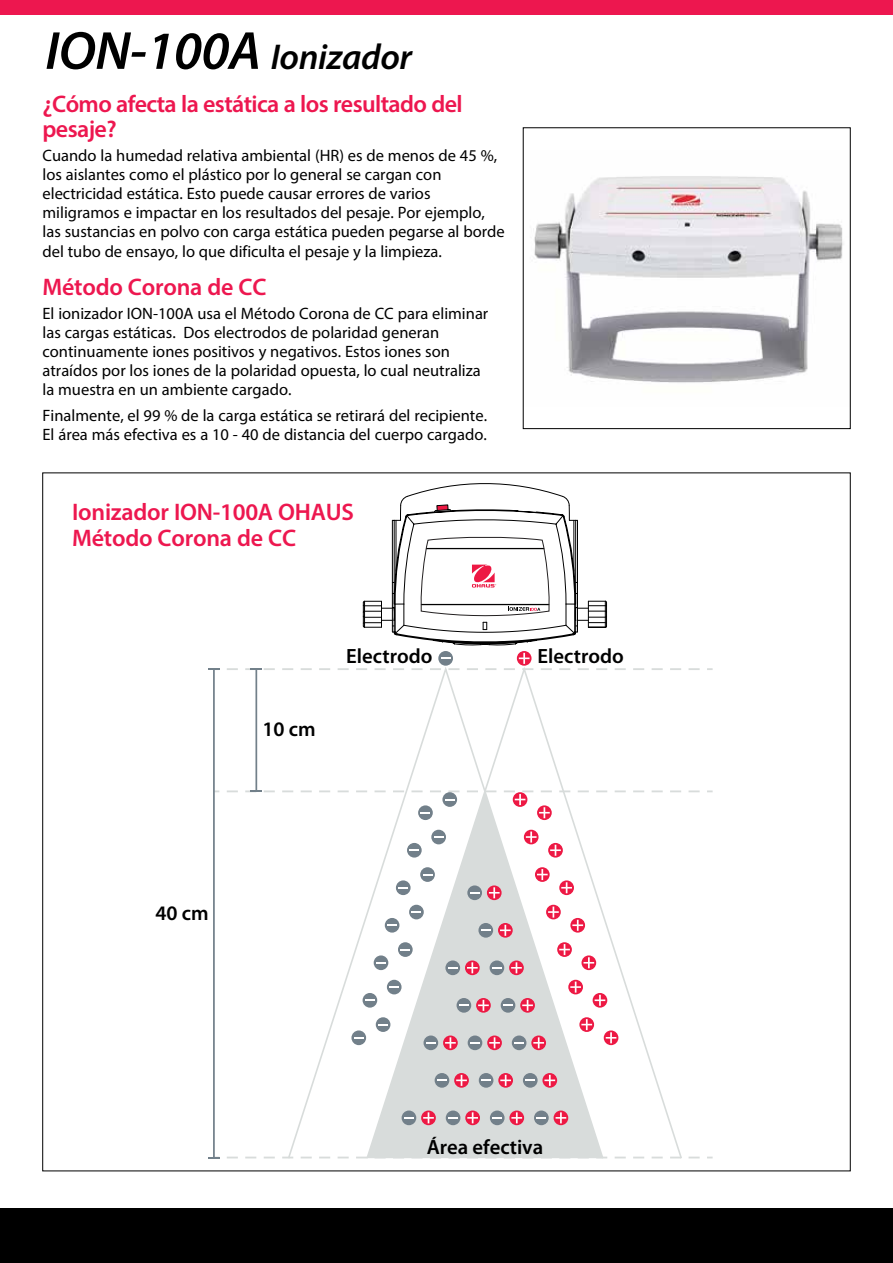
<style>
.page{position:relative;width:893px;height:1263px;background:#fff}
.page>*{position:absolute;margin:0;border:0;box-sizing:border-box;transform-origin:0 0}
.t1{font:italic 600 36px "Myriad Pro";letter-spacing:-.01em;color:#000}
.t2{font:600 24px/25.8px "Myriad Pro";letter-spacing:-.01em;color:#ed174f}
.t3{font:600 20.7px "Myriad Pro";color:#000}
.t4{font:16.5px/19.2px "Myriad Pro";color:#000}
.s1{font-size:54px}
</style>
<div class="page">
<div style="left:0;top:0;width:893px;height:15px;background:#ed174f"></div>
<div style="left:0;top:1208px;width:893px;height:55px;background:#000"></div>
<svg style="left:287px;top:670px;width:395px;height:489px"></svg>
<svg style="left:227px;top:1156px;width:486px;height:2px"></svg>
<hr style="left:213px;top:669px;width:2px;height:489px;background:#72808a">
<svg style="left:208px;top:1156px;width:12px;height:3px"></svg>
<svg style="left:208px;top:668px;width:12px;height:2px"></svg>
<hr style="left:255px;top:669px;width:2px;height:122px;background:#72808a">
<svg style="left:517px;top:651px;width:14px;height:15px"></svg>
<svg style="left:438px;top:651px;width:15px;height:15px"></svg>
<svg style="left:227px;top:653px;width:486px;height:17px"></svg>
<svg style="left:524px;top:830px;width:14px;height:14px"></svg>
<svg style="left:526px;top:831px;width:10px;height:11px"></svg>
<svg style="left:535px;top:867px;width:15px;height:15px"></svg>
<svg style="left:537px;top:869px;width:11px;height:11px"></svg>
<svg style="left:546px;top:905px;width:15px;height:14px"></svg>
<svg style="left:548px;top:906px;width:11px;height:11px"></svg>
<svg style="left:557px;top:942px;width:15px;height:15px"></svg>
<svg style="left:559px;top:944px;width:11px;height:11px"></svg>
<svg style="left:568px;top:980px;width:15px;height:14px"></svg>
<svg style="left:570px;top:981px;width:11px;height:11px"></svg>
<svg style="left:579px;top:1017px;width:15px;height:15px"></svg>
<svg style="left:581px;top:1019px;width:11px;height:11px"></svg>
<svg style="left:537px;top:805px;width:15px;height:15px"></svg>
<svg style="left:548px;top:843px;width:15px;height:14px"></svg>
<svg style="left:550px;top:845px;width:11px;height:11px"></svg>
<svg style="left:559px;top:880px;width:15px;height:15px"></svg>
<svg style="left:561px;top:882px;width:11px;height:11px"></svg>
<svg style="left:570px;top:918px;width:15px;height:14px"></svg>
<svg style="left:572px;top:920px;width:11px;height:11px"></svg>
<svg style="left:581px;top:955px;width:15px;height:15px"></svg>
<svg style="left:583px;top:957px;width:11px;height:11px"></svg>
<svg style="left:593px;top:993px;width:14px;height:15px"></svg>
<svg style="left:595px;top:995px;width:10px;height:11px"></svg>
<svg style="left:604px;top:1030px;width:14px;height:15px"></svg>
<svg style="left:606px;top:1032px;width:10px;height:11px"></svg>
<div style="left:431px;top:830px;width:15px;height:14px;background:#72808a;border-radius:50%"></div>
<svg style="left:434px;top:836px;width:9px;height:2px"></svg>
<svg style="left:420px;top:867px;width:15px;height:15px"></svg>
<div style="left:409px;top:905px;width:15px;height:14px;background:#72808a;border-radius:50%"></div>
<svg style="left:412px;top:911px;width:9px;height:2px"></svg>
<svg style="left:398px;top:942px;width:15px;height:15px"></svg>
<div style="left:387px;top:980px;width:15px;height:14px;background:#72808a;border-radius:50%"></div>
<svg style="left:390px;top:986px;width:9px;height:2px"></svg>
<svg style="left:376px;top:1017px;width:14px;height:15px"></svg>
<svg style="left:418px;top:805px;width:15px;height:15px"></svg>
<svg style="left:227px;top:790px;width:486px;height:28px"></svg>
<div style="left:407px;top:843px;width:15px;height:14px;background:#72808a;border-radius:50%"></div>
<svg style="left:410px;top:849px;width:9px;height:2px"></svg>
<svg style="left:396px;top:880px;width:15px;height:15px"></svg>
<div style="left:385px;top:918px;width:14px;height:14px;background:#72808a;border-radius:50%"></div>
<svg style="left:388px;top:924px;width:9px;height:2px"></svg>
<svg style="left:374px;top:955px;width:14px;height:15px"></svg>
<div style="left:363px;top:993px;width:14px;height:15px;background:#72808a;border-radius:50%"></div>
<svg style="left:365px;top:999px;width:9px;height:2px"></svg>
<svg style="left:351px;top:1030px;width:15px;height:15px"></svg>
<svg style="left:421px;top:1110px;width:15px;height:15px"></svg>
<svg style="left:423px;top:1112px;width:11px;height:11px"></svg>
<div style="left:402px;top:1110px;width:14px;height:15px;background:#72808a;border-radius:50%"></div>
<svg style="left:404px;top:1117px;width:9px;height:2px"></svg>
<svg style="left:443px;top:1035px;width:15px;height:15px"></svg>
<svg style="left:445px;top:1037px;width:11px;height:11px"></svg>
<svg style="left:454px;top:1073px;width:15px;height:15px"></svg>
<svg style="left:456px;top:1075px;width:11px;height:11px"></svg>
<svg style="left:465px;top:1110px;width:15px;height:15px"></svg>
<svg style="left:467px;top:1112px;width:11px;height:11px"></svg>
<div style="left:423px;top:1035px;width:15px;height:15px;background:#72808a;border-radius:50%"></div>
<svg style="left:426px;top:1042px;width:9px;height:2px"></svg>
<div style="left:435px;top:1073px;width:14px;height:15px;background:#72808a;border-radius:50%"></div>
<svg style="left:437px;top:1079px;width:9px;height:2px"></svg>
<div style="left:446px;top:1110px;width:14px;height:15px;background:#72808a;border-radius:50%"></div>
<svg style="left:448px;top:1117px;width:10px;height:2px"></svg>
<svg style="left:465px;top:960px;width:15px;height:15px"></svg>
<svg style="left:467px;top:962px;width:11px;height:11px"></svg>
<svg style="left:476px;top:998px;width:15px;height:15px"></svg>
<svg style="left:478px;top:1000px;width:11px;height:11px"></svg>
<svg style="left:487px;top:1035px;width:15px;height:15px"></svg>
<svg style="left:489px;top:1037px;width:11px;height:11px"></svg>
<svg style="left:498px;top:1073px;width:15px;height:15px"></svg>
<svg style="left:500px;top:1075px;width:11px;height:11px"></svg>
<svg style="left:509px;top:1110px;width:15px;height:15px"></svg>
<svg style="left:511px;top:1112px;width:11px;height:11px"></svg>
<div style="left:445px;top:960px;width:15px;height:15px;background:#72808a;border-radius:50%"></div>
<svg style="left:448px;top:967px;width:9px;height:2px"></svg>
<div style="left:457px;top:998px;width:14px;height:15px;background:#72808a;border-radius:50%"></div>
<svg style="left:459px;top:1004px;width:9px;height:2px"></svg>
<div style="left:468px;top:1035px;width:14px;height:15px;background:#72808a;border-radius:50%"></div>
<svg style="left:470px;top:1042px;width:10px;height:2px"></svg>
<div style="left:479px;top:1073px;width:14px;height:15px;background:#72808a;border-radius:50%"></div>
<svg style="left:482px;top:1079px;width:9px;height:2px"></svg>
<div style="left:490px;top:1110px;width:15px;height:15px;background:#72808a;border-radius:50%"></div>
<svg style="left:493px;top:1117px;width:9px;height:2px"></svg>
<svg style="left:487px;top:885px;width:15px;height:15px"></svg>
<svg style="left:489px;top:887px;width:11px;height:11px"></svg>
<svg style="left:498px;top:923px;width:15px;height:15px"></svg>
<svg style="left:500px;top:925px;width:11px;height:11px"></svg>
<svg style="left:509px;top:960px;width:15px;height:15px"></svg>
<svg style="left:511px;top:962px;width:11px;height:11px"></svg>
<svg style="left:520px;top:998px;width:15px;height:15px"></svg>
<svg style="left:522px;top:1000px;width:11px;height:11px"></svg>
<svg style="left:531px;top:1035px;width:15px;height:15px"></svg>
<svg style="left:533px;top:1037px;width:11px;height:11px"></svg>
<svg style="left:542px;top:1073px;width:15px;height:15px"></svg>
<svg style="left:544px;top:1075px;width:11px;height:11px"></svg>
<svg style="left:554px;top:1110px;width:14px;height:15px"></svg>
<svg style="left:556px;top:1112px;width:10px;height:11px"></svg>
<div style="left:467px;top:885px;width:15px;height:15px;background:#72808a;border-radius:50%"></div>
<svg style="left:470px;top:892px;width:9px;height:2px"></svg>
<div style="left:478px;top:923px;width:15px;height:15px;background:#72808a;border-radius:50%"></div>
<svg style="left:481px;top:929px;width:9px;height:2px"></svg>
<div style="left:490px;top:960px;width:14px;height:15px;background:#72808a;border-radius:50%"></div>
<svg style="left:492px;top:967px;width:9px;height:2px"></svg>
<div style="left:501px;top:998px;width:14px;height:15px;background:#72808a;border-radius:50%"></div>
<svg style="left:503px;top:1004px;width:10px;height:2px"></svg>
<div style="left:512px;top:1035px;width:14px;height:15px;background:#72808a;border-radius:50%"></div>
<svg style="left:515px;top:1042px;width:9px;height:2px"></svg>
<div style="left:523px;top:1073px;width:15px;height:15px;background:#72808a;border-radius:50%"></div>
<svg style="left:526px;top:1079px;width:9px;height:2px"></svg>
<div style="left:534px;top:1110px;width:15px;height:15px;background:#72808a;border-radius:50%"></div>
<svg style="left:537px;top:1117px;width:9px;height:2px"></svg>
<svg style="left:363px;top:483px;width:244px;height:162px"></svg>
<img style="left:534px;top:176px;width:309px;height:207px">
<h1 class="t1" style="left:45px;top:34px;width:368px"><span class="s1">ION-100A</span> Ionizador</h1>
<h2 class="t2" style="left:43px;top:90px;width:422px">¿Cómo afecta la estática a los resultado del pesaje?</h2>
<p class="t4" style="left:43px;top:145px;width:464px">Cuando la humedad relativa ambiental (HR) es de menos de 45 %, los aislantes como el plástico por lo general se cargan con electricidad estática. Esto puede causar errores de varios miligramos e impactar en los resultados del pesaje. Por ejemplo, las sustancias en polvo con carga estática pueden pegarse al borde del tubo de ensayo, lo que dificulta el pesaje y la limpieza.</p>
<h2 class="t2" style="left:43px;top:274px;width:225px">Método Corona de CC</h2>
<p class="t4" style="left:43px;top:303px;width:447px">El ionizador ION-100A usa el Método Corona de CC para eliminar las cargas estáticas. Dos electrodos de polaridad generan continuamente iones positivos y negativos. Estos iones son atraídos por los iones de la polaridad opuesta, lo cual neutraliza la muestra en un ambiente cargado.</p>
<p class="t4" style="left:43px;top:405px;width:446px">Finalmente, el 99 % de la carga estática se retirará del recipiente.<br>El área más efectiva es a 10 - 40 de distancia del cuerpo cargado.</p>
<h2 class="t2" style="left:72px;top:498px;width:283px">Ionizador ION-100A OHAUS<br>Método Corona de CC</h2>
<p class="t3" style="left:262px;top:716px;width:55px">10 cm</p>
<p class="t3" style="left:346px;top:643px;width:88px">Electrodo</p>
<p class="t3" style="left:538px;top:643px;width:88px">Electrodo</p>
<p class="t3" style="left:155px;top:900px;width:55px">40 cm</p>
<p class="t3" style="left:427px;top:1134px;width:118px">Área efectiva</p>
</div>
